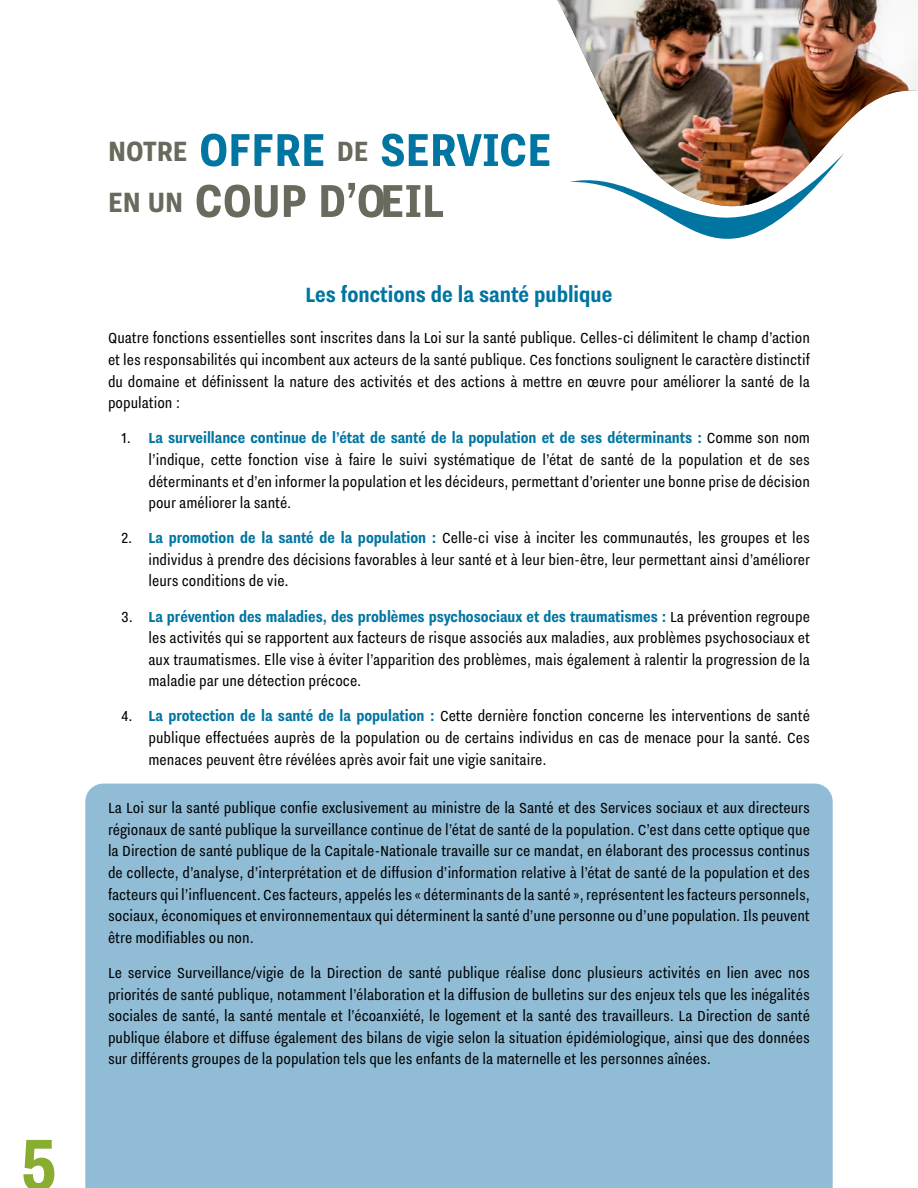
<style>
.page{position:relative;width:918px;height:1188px;background:#fff}
.page>*{position:absolute;margin:0;border:0;box-sizing:border-box;transform-origin:0 0}
.t1{font:700 90px "Nitti Grotesk Cond";color:#88ad31}
.t2{font:700 57px/51px "Nitti Grotesk Cond";color:#0075a1}
.t3{font:700 25.5px "Nitti Grotesk Cond";color:#0075a1}
.t4{font:18px/21.6px "Nitti Grotesk Cond";color:#000;text-align:justify}
.s1{font-size:34.5px;color:#676a5c}
.s2{color:#676a5c}
.s3{font-weight:700;color:#0075a1}
</style>
<div class="page">
<div style="left:85px;top:784px;width:748px;height:404px;background:#90bcd6"></div>
<img style="left:557px;top:0;width:361px;height:153px">
<img style="left:570px;top:153px;width:274px;height:86px">
<h1 class="t1" style="left:21px;top:1115px;width:37px">5</h1>
<h2 class="t2" style="left:108px;top:123px;width:445px"><span class="s1">NOTRE</span> OFFRE <span class="s1">DE</span> SERVICE<br><span class="s1">EN UN</span> <span class="s2">COUP D’OEIL</span></h2>
<h3 class="t3" style="left:306px;top:280px;width:308px">Les fonctions de la santé publique</h3>
<p class="t4" style="left:108px;top:327px;width:703px">Quatre fonctions essentielles sont inscrites dans la Loi sur la santé publique. Celles-ci délimitent le champ d’action et les responsabilités qui incombent aux acteurs de la santé publique. Ces fonctions soulignent le caractère distinctif du domaine et définissent la nature des activités et des actions à mettre en œuvre pour améliorer la santé de la population :</p>
<p class="t4" style="left:148px;top:427px;width:663px;text-indent:-27px">1. <span class="s3">La surveillance continue de l’état de santé de la population et de ses déterminants :</span> Comme son nom l’indique, cette fonction vise à faire le suivi systématique de l’état de santé de la population et de ses déterminants et d’en informer la population et les décideurs, permettant d’orienter une bonne prise de décision pour améliorer la santé.</p>
<p class="t4" style="left:148px;top:527px;width:663px;text-indent:-27px">2. <span class="s3">La promotion de la santé de la population :</span> Celle-ci vise à inciter les communautés, les groupes et les individus à prendre des décisions favorables à leur santé et à leur bien-être, leur permettant ainsi d’améliorer leurs conditions de vie.</p>
<p class="t4" style="left:148px;top:605px;width:663px;text-indent:-27px">3. <span class="s3">La prévention des maladies, des problèmes psychosociaux et des traumatismes :</span> La prévention regroupe les activités qui se rapportent aux facteurs de risque associés aux maladies, aux problèmes psychosociaux et aux traumatismes. Elle vise à éviter l’apparition des problèmes, mais également à ralentir la progression de la maladie par une détection précoce.</p>
<p class="t4" style="left:148px;top:705px;width:663px;text-indent:-27px">4. <span class="s3">La protection de la santé de la population :</span> Cette dernière fonction concerne les interventions de santé publique effectuées auprès de la population ou de certains individus en cas de menace pour la santé. Ces menaces peuvent être révélées après avoir fait une vigie sanitaire.</p>
<p class="t4" style="left:108px;top:797px;width:704px">La Loi sur la santé publique confie exclusivement au ministre de la Santé et des Services sociaux et aux directeurs régionaux de santé publique la surveillance continue de l’état de santé de la population. C’est dans cette optique que la Direction de santé publique de la Capitale-Nationale travaille sur ce mandat, en élaborant des processus continus de collecte, d’analyse, d’interprétation et de diffusion d’information relative à l’état de santé de la population et des facteurs qui l’influencent. Ces facteurs, appelés les « déterminants de la santé », représentent les facteurs personnels, sociaux, économiques et environnementaux qui déterminent la santé d’une personne ou d’une population. Ils peuvent être modifiables ou non.</p>
<p class="t4" style="left:108px;top:962px;width:704px">Le service Surveillance/vigie de la Direction de santé publique réalise donc plusieurs activités en lien avec nos priorités de santé publique, notamment l’élaboration et la diffusion de bulletins sur des enjeux tels que les inégalités sociales de santé, la santé mentale et l’écoanxiété, le logement et la santé des travailleurs. La Direction de santé publique élabore et diffuse également des bilans de vigie selon la situation épidémiologique, ainsi que des données sur différents groupes de la population tels que les enfants de la maternelle et les personnes aînées.</p>
</div>
